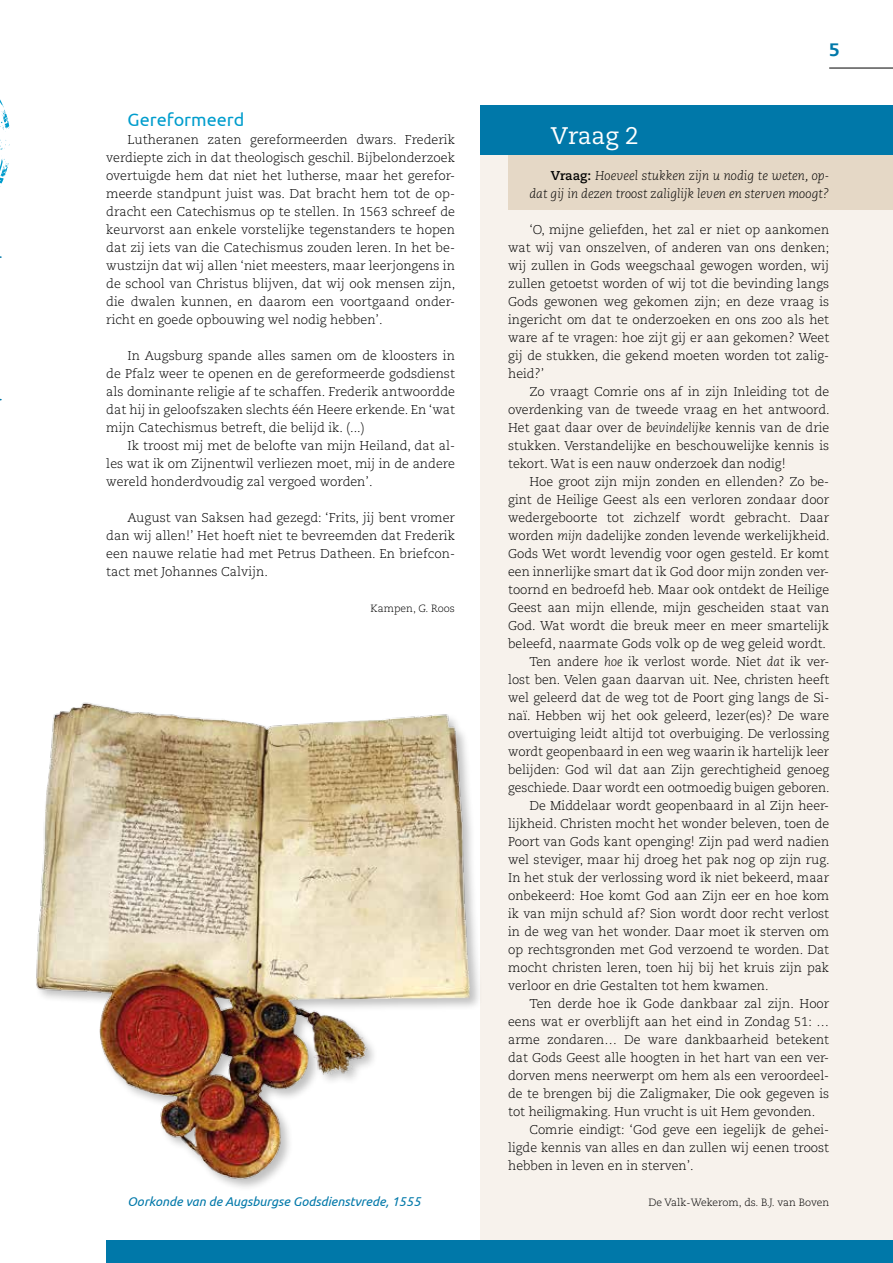
<style>
.page{position:relative;width:893px;height:1263px;background:#fff}
.page>*{position:absolute;margin:0;border:0;box-sizing:border-box;transform-origin:0 0}
.t1{font:24px "Caecilia LT Std";letter-spacing:-.005em;color:#fff}
.t2{font:18px "Ubuntu";color:#009dcd}
.t3{font:800 18px "Caecilia LT Std";color:#0078a9}
.t4{font:300 12.75px/18px "Caecilia LT Std";color:#000;text-align:justify}
.t5{font:italic 300 12.75px/18px "Caecilia LT Std";color:#000;text-align:right}
.t6{font:italic 12.75px "Ubuntu";color:#0078a9}
.t7{font:300 10.5px "Caecilia LT Std";color:#000}
.s1{font-weight:700;font-style:normal}
.s2{font-style:italic}
</style>
<div class="page">
<div style="left:480px;top:106px;width:413px;height:1138px;background:#f7f2ec"></div>
<div style="left:480px;top:106px;width:413px;height:49px;background:#0078a9"></div>
<img style="left:36px;top:702px;width:443px;height:486px">
<svg style="left:0;top:99px;width:10px;height:33px"></svg>
<svg style="left:0;top:140px;width:10px;height:47px"></svg>
<div style="left:508px;top:155px;width:385px;height:55px;background:#e5d8c6"></div>
<hr style="left:829px;top:68px;width:64px;height:1px;background:#000">
<div style="left:106px;top:1240px;width:787px;height:23px;background:#0078a9"></div>
<h2 class="t2" style="left:128px;top:109px;width:118px">Gereformeerd</h2>
<p class="t4" style="left:106px;top:131px;width:351px;text-indent:21px">Lutheranen zaten gereformeerden dwars. Frederik verdiepte zich in dat theologisch geschil. Bijbelonderzoek overtuigde hem dat niet het lutherse, maar het gerefor&shy;meerde standpunt juist was. Dat bracht hem tot de op&shy;dracht een Catechismus op te stellen. In 1563 schreef de keurvorst aan enkele vorstelijke tegenstanders te hopen dat zij iets van die Catechismus zouden leren. In het be&shy;wustzijn dat wij allen ‘niet meesters, maar leerjongens in de school van Christus blijven, dat wij ook mensen zijn, die dwalen kunnen, en daarom een voortgaand onder&shy;richt en goede opbouwing wel nodig hebben’.</p>
<p class="t4" style="left:106px;top:347px;width:350px;text-indent:21px">In Augsburg spande alles samen om de kloosters in de Pfalz weer te openen en de gereformeerde godsdienst als dominante religie af te schaffen. Frederik antwoordde dat hij in geloofszaken slechts één Heere erkende. En ‘wat mijn Catechismus betreft, die belijd ik. (...)</p>
<p class="t4" style="left:106px;top:437px;width:350px;text-indent:21px">Ik troost mij met de belofte van mijn Heiland, dat al&shy;les wat ik om Zijnentwil verliezen moet, mij in de andere wereld honderdvoudig zal vergoed worden’.</p>
<p class="t4" style="left:106px;top:509px;width:350px;text-indent:21px">August van Saksen had gezegd: ‘Frits, jij bent vromer dan wij allen!’ Het hoeft niet te bevreemden dat Frederik een nauwe relatie had met Petrus Datheen. En briefcon&shy;tact met Johannes Calvijn.</p>
<p class="t7" style="left:371px;top:602px;width:86px">Kampen, G. Roos</p>
<p class="t6" style="left:128px;top:1194px;width:294px">Oorkonde van de Augsburgse Godsdienstvrede, 1555</p>
<h2 class="t3" style="left:829px;top:38px;width:12px">5</h2>
<h1 class="t1" style="left:551px;top:122px;width:89px">Vraag 2</h1>
<p class="t5" style="left:529px;top:167px;width:301px"><span class="s1">Vraag:</span> Hoeveel stukken zijn u nodig te weten, op&shy;dat gij in dezen troost zaliglijk leven en sterven moogt?</p>
<p class="t4" style="left:508px;top:221px;width:323px;text-indent:21px">‘O, mijne geliefden, het zal er niet op aankomen wat wij van onszelven, of anderen van ons denken; wij zullen in Gods weegschaal gewogen worden, wij zullen getoetst worden of wij tot die bevinding langs Gods gewonen weg gekomen zijn; en deze vraag is ingericht om dat te onderzoeken en ons zoo als het ware af te vragen: hoe zijt gij er aan gekomen? Weet gij de stukken, die gekend moeten worden tot zalig&shy;heid?’</p>
<p class="t4" style="left:508px;top:383px;width:323px;text-indent:21px">Zo vraagt Comrie ons af in zijn Inleiding tot de overdenking van de tweede vraag en het antwoord.<br>Het gaat daar over de <span class="s2">bevindelijke</span> kennis van de drie stukken. Verstandelijke en beschouwelijke kennis is tekort. Wat is een nauw onderzoek dan nodig!</p>
<p class="t4" style="left:529px;top:473px;width:301px">Hoe groot zijn mijn zonden en ellenden? Zo be-</p>
<p class="t4" style="left:508px;top:491px;width:323px">gint de Heilige Geest als een verloren zondaar door</p>
<p class="t4" style="left:508px;top:509px;width:323px">wedergeboorte tot zichzelf wordt gebracht. Daar</p>
<p class="t4" style="left:508px;top:527px;width:323px">worden <span class="s2">mijn</span> dadelijke zonden levende werkelijkheid.</p>
<p class="t4" style="left:508px;top:545px;width:323px">Gods Wet wordt levendig voor ogen gesteld. Er komt</p>
<p class="t4" style="left:508px;top:563px;width:323px">een innerlijke smart dat ik God door mijn zonden ver-</p>
<p class="t4" style="left:508px;top:581px;width:322px">toornd en bedroefd heb. Maar ook ontdekt de Heilige</p>
<p class="t4" style="left:508px;top:599px;width:323px">Geest aan mijn ellende, mijn gescheiden staat van</p>
<p class="t4" style="left:508px;top:617px;width:323px">God. Wat wordt die breuk meer en meer smartelijk</p>
<p class="t4" style="left:508px;top:635px;width:319px">beleefd, naarmate Gods volk op de weg geleid wordt.</p>
<p class="t4" style="left:529px;top:653px;width:301px">Ten andere <span class="s2">hoe</span> ik verlost worde. Niet <span class="s2">dat</span> ik ver-</p>
<p class="t4" style="left:508px;top:671px;width:323px">lost ben. Velen gaan daarvan uit. Nee, christen heeft</p>
<p class="t4" style="left:508px;top:689px;width:323px">wel geleerd dat de weg tot de Poort ging langs de Si-</p>
<p class="t4" style="left:508px;top:707px;width:323px">naï. Hebben wij het ook geleerd, lezer(es)? De ware</p>
<p class="t4" style="left:508px;top:725px;width:323px">overtuiging leidt altijd tot overbuiging. De verlossing</p>
<p class="t4" style="left:508px;top:743px;width:322px">wordt geopenbaard in een weg waarin ik hartelijk leer</p>
<p class="t4" style="left:508px;top:761px;width:322px">belijden: God wil dat aan Zijn gerechtigheid genoeg</p>
<p class="t4" style="left:508px;top:779px;width:323px">geschiede. Daar wordt een ootmoedig buigen geboren.</p>
<p class="t4" style="left:529px;top:797px;width:301px">De Middelaar wordt geopenbaard in al Zijn heer-</p>
<p class="t4" style="left:508px;top:815px;width:323px">lijkheid. Christen mocht het wonder beleven, toen de</p>
<p class="t4" style="left:508px;top:833px;width:323px">Poort van Gods kant openging! Zijn pad werd nadien</p>
<p class="t4" style="left:508px;top:851px;width:323px">wel steviger, maar hij droeg het pak nog op zijn rug.</p>
<p class="t4" style="left:508px;top:869px;width:323px">In het stuk der verlossing word ik niet bekeerd, maar</p>
<p class="t4" style="left:508px;top:887px;width:323px">onbekeerd: Hoe komt God aan Zijn eer en hoe kom</p>
<p class="t4" style="left:508px;top:905px;width:323px">ik van mijn schuld af? Sion wordt door recht verlost</p>
<p class="t4" style="left:508px;top:923px;width:322px">in de weg van het wonder. Daar moet ik sterven om</p>
<p class="t4" style="left:508px;top:941px;width:323px">op rechtsgronden met God verzoend te worden. Dat</p>
<p class="t4" style="left:508px;top:959px;width:323px">mocht christen leren, toen hij bij het kruis zijn pak</p>
<p class="t4" style="left:508px;top:977px;width:262px">verloor en drie Gestalten tot hem kwamen.</p>
<p class="t4" style="left:529px;top:995px;width:301px">Ten derde hoe ik Gode dankbaar zal zijn. Hoor</p>
<p class="t4" style="left:508px;top:1013px;width:323px">eens wat er overblijft aan het eind in Zondag 51: …</p>
<p class="t4" style="left:508px;top:1031px;width:323px">arme zondaren… De ware dankbaarheid betekent</p>
<p class="t4" style="left:508px;top:1049px;width:323px">dat Gods Geest alle hoogten in het hart van een ver-</p>
<p class="t4" style="left:508px;top:1067px;width:323px">dorven mens neerwerpt om hem als een veroordeel-</p>
<p class="t4" style="left:508px;top:1085px;width:323px">de te brengen bij die Zaligmaker, Die ook gegeven is</p>
<p class="t4" style="left:508px;top:1103px;width:309px">tot heiligmaking. Hun vrucht is uit Hem gevonden.</p>
<p class="t4" style="left:529px;top:1121px;width:301px">Comrie eindigt: ‘God geve een iegelijk de gehei-</p>
<p class="t4" style="left:508px;top:1139px;width:322px">ligde kennis van alles en dan zullen wij eenen troost</p>
<p class="t4" style="left:508px;top:1157px;width:187px">hebben in leven en in sterven’.</p>
<p class="t7" style="left:648px;top:1196px;width:182px">De Valk-Wekerom, ds. B.J. van Boven</p>
</div>
